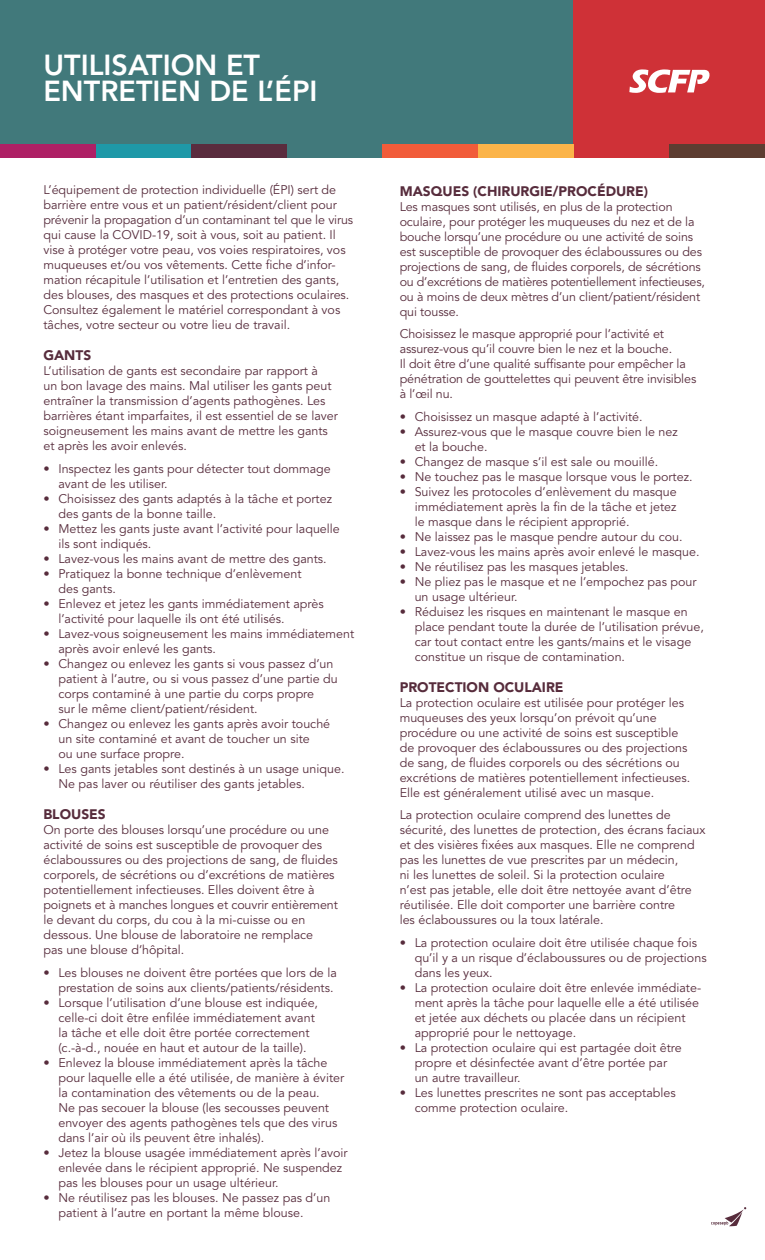
<style>
.page{position:relative;width:765px;height:1260px;background:#fff}
.page>*{position:absolute;margin:0;border:0;box-sizing:border-box;transform-origin:0 0}
.t1{font:800 28.75px/26.2px "Avenir";color:#fff}
.t2{font:900 13.75px "Avenir";color:#572c3c}
.t3{font:12.5px/15px "Avenir";color:#572c3c}
</style>
<div class="page">
<div style="left:0;top:0;width:574px;height:151px;background:#41797b"></div>
<div style="left:574px;top:0;width:191px;height:151px;background:#cf3137"></div>
<div style="left:0;top:144px;width:96px;height:14px;background:#ae2065"></div>
<div style="left:96px;top:144px;width:95px;height:14px;background:#1e99a8"></div>
<div style="left:191px;top:144px;width:96px;height:14px;background:#5a2c3e"></div>
<div style="left:287px;top:144px;width:96px;height:14px;background:#41797b"></div>
<div style="left:382px;top:144px;width:96px;height:14px;background:#f15c3a"></div>
<div style="left:478px;top:144px;width:96px;height:14px;background:#fbb449"></div>
<div style="left:574px;top:144px;width:96px;height:14px;background:#cf3137"></div>
<div style="left:669px;top:144px;width:96px;height:14px;background:#5d3d31"></div>
<svg style="left:711px;top:1207px;width:35px;height:19px"></svg>
<svg style="left:629px;top:69px;width:81px;height:24px"></svg>
<p class="t1" style="left:43px;top:52px;width:276px">UTILISATION ET<br>ENTRETIEN DE L’ÉPI</p>
<p class="t3" style="left:43px;top:183px;width:311px">L’équipement de protection individuelle (ÉPI) sert de barrière entre vous et un patient/résident/client pour prévenir la propagation d’un contaminant tel que le virus qui cause la COVID-19, soit à vous, soit au patient. Il vise à protéger votre peau, vos voies respiratoires, vos muqueuses et/ou vos vêtements. Cette fiche d’infor&shy;mation récapitule l’utilisation et l’entretien des gants, des blouses, des masques et des protections oculaires.<br>Consultez également le matériel correspondant à vos tâches, votre secteur ou votre lieu de travail.</p>
<p class="t2" style="left:43px;top:347px;width:49px">GANTS</p>
<p class="t3" style="left:43px;top:364px;width:296px">L’utilisation de gants est secondaire par rapport à<br>un bon lavage des mains. Mal utiliser les gants peut entraîner la transmission d’agents pathogènes. Les barrières étant imparfaites, il est essentiel de se laver soigneusement les mains avant de mettre les gants et après les avoir enlevés.</p>
<p class="t3" style="left:58px;top:462px;width:274px;text-indent:-15px">• Inspectez les gants pour détecter tout dommage avant de les utiliser.</p>
<p class="t3" style="left:58px;top:492px;width:275px;text-indent:-15px">• Choisissez des gants adaptés à la tâche et portez des gants de la bonne taille.</p>
<p class="t3" style="left:58px;top:522px;width:283px;text-indent:-15px">• Mettez les gants juste avant l’activité pour laquelle ils sont indiqués.</p>
<p class="t3" style="left:43px;top:552px;width:285px">• Lavez-vous les mains avant de mettre des gants.</p>
<p class="t3" style="left:58px;top:567px;width:245px;text-indent:-15px">• Pratiquez la bonne technique d’enlèvement des gants.</p>
<p class="t3" style="left:58px;top:597px;width:267px;text-indent:-15px">• Enlevez et jetez les gants immédiatement après l’activité pour laquelle ils ont été utilisés.</p>
<p class="t3" style="left:58px;top:627px;width:297px;text-indent:-15px">• Lavez-vous soigneusement les mains immédiatement après avoir enlevé les gants.</p>
<p class="t3" style="left:58px;top:657px;width:281px;text-indent:-15px">• Changez ou enlevez les gants si vous passez d’un patient à l’autre, ou si vous passez d’une partie du corps contaminé à une partie du corps propre<br>sur le même client/patient/résident.</p>
<p class="t3" style="left:58px;top:717px;width:273px;text-indent:-15px">• Changez ou enlevez les gants après avoir touché un site contaminé et avant de toucher un site<br>ou une surface propre.</p>
<p class="t3" style="left:58px;top:762px;width:288px;text-indent:-15px">• Les gants jetables sont destinés à un usage unique.<br>Ne pas laver ou réutiliser des gants jetables.</p>
<p class="t2" style="left:43px;top:806px;width:64px">BLOUSES</p>
<p class="t3" style="left:43px;top:823px;width:296px">On porte des blouses lorsqu’une procédure ou une activité de soins est susceptible de provoquer des éclaboussures ou des projections de sang, de fluides corporels, de sécrétions ou d’excrétions de matières potentiellement infectieuses. Elles doivent être à poignets et à manches longues et couvrir entièrement le devant du corps, du cou à la mi-cuisse ou en dessous. Une blouse de laboratoire ne remplace<br>pas une blouse d’hôpital.</p>
<p class="t3" style="left:43px;top:965px;width:295px;text-align:right">• Les blouses ne doivent être portées que lors de la prestation de soins aux clients/patients/résidents.</p>
<p class="t3" style="left:58px;top:995px;width:261px;text-indent:-15px">• Lorsque l’utilisation d’une blouse est indiquée, celle-ci doit être enfilée immédiatement avant la tâche et elle doit être portée correctement (c.-à-d., nouée en haut et autour de la taille).</p>
<p class="t3" style="left:58px;top:1055px;width:287px;text-indent:-15px">• Enlevez la blouse immédiatement après la tâche pour laquelle elle a été utilisée, de manière à éviter la contamination des vêtements ou de la peau.<br>Ne pas secouer la blouse (les secousses peuvent envoyer des agents pathogènes tels que des virus dans l’air où ils peuvent être inhalés).</p>
<p class="t3" style="left:58px;top:1145px;width:291px;text-indent:-15px">• Jetez la blouse usagée immédiatement après l’avoir enlevée dans le récipient approprié. Ne suspendez pas les blouses pour un usage ultérieur.</p>
<p class="t3" style="left:58px;top:1190px;width:274px;text-indent:-15px">• Ne réutilisez pas les blouses. Ne passez pas d’un patient à l’autre en portant la même blouse.</p>
<p class="t2" style="left:400px;top:182px;width:250px">MASQUES (CHIRURGIE/PROCÉDURE)</p>
<p class="t3" style="left:400px;top:199px;width:307px">Les masques sont utilisés, en plus de la protection oculaire, pour protéger les muqueuses du nez et de la bouche lorsqu’une procédure ou une activité de soins est susceptible de provoquer des éclaboussures ou des projections de sang, de fluides corporels, de sécrétions ou d’excrétions de matières potentiellement infectieuses, ou à moins de deux mètres d’un client/patient/résident qui tousse.</p>
<p class="t3" style="left:400px;top:327px;width:298px">Choisissez le masque approprié pour l’activité et assurez-vous qu’il couvre bien le nez et la bouche.<br>Il doit être d’une qualité suffisante pour empêcher la pénétration de gouttelettes qui peuvent être invisibles à l’œil nu.</p>
<p class="t3" style="left:400px;top:409px;width:245px">• Choisissez un masque adapté à l’activité.</p>
<p class="t3" style="left:415px;top:424px;width:265px;text-indent:-15px">• Assurez-vous que le masque couvre bien le nez et la bouche.</p>
<p class="t3" style="left:400px;top:454px;width:260px">• Changez de masque s’il est sale ou mouillé.</p>
<p class="t3" style="left:400px;top:469px;width:294px">• Ne touchez pas le masque lorsque vous le portez.</p>
<p class="t3" style="left:415px;top:484px;width:264px;text-align:justify;text-indent:-15px">• Suivez les protocoles d’enlèvement du masque immédiatement après la fin de la tâche et jetez le masque dans le récipient approprié.</p>
<p class="t3" style="left:400px;top:529px;width:284px">• Ne laissez pas le masque pendre autour du cou.</p>
<p class="t3" style="left:400px;top:544px;width:301px">• Lavez-vous les mains après avoir enlevé le masque.</p>
<p class="t3" style="left:400px;top:559px;width:230px">• Ne réutilisez pas les masques jetables.</p>
<p class="t3" style="left:415px;top:574px;width:284px;text-indent:-15px">• Ne pliez pas le masque et ne l’empochez pas pour un usage ultérieur.</p>
<p class="t3" style="left:415px;top:604px;width:291px;text-indent:-15px">• Réduisez les risques en maintenant le masque en place pendant toute la durée de l’utilisation prévue, car tout contact entre les gants/mains et le visage constitue un risque de contamination.</p>
<p class="t2" style="left:400px;top:679px;width:165px">PROTECTION OCULAIRE</p>
<p class="t3" style="left:400px;top:695px;width:292px">La protection oculaire est utilisée pour protéger les muqueuses des yeux lorsqu’on prévoit qu’une procédure ou une activité de soins est susceptible de provoquer des éclaboussures ou des projections de sang, de fluides corporels ou des sécrétions ou excrétions de matières potentiellement infectieuses.<br>Elle est généralement utilisé avec un masque.</p>
<p class="t3" style="left:400px;top:808px;width:307px">La protection oculaire comprend des lunettes de sécurité, des lunettes de protection, des écrans faciaux et des visières fixées aux masques. Elle ne comprend pas les lunettes de vue prescrites par un médecin,<br>ni les lunettes de soleil. Si la protection oculaire<br>n’est pas jetable, elle doit être nettoyée avant d’être réutilisée. Elle doit comporter une barrière contre<br>les éclaboussures ou la toux latérale.</p>
<p class="t3" style="left:415px;top:935px;width:293px;text-indent:-15px">• La protection oculaire doit être utilisée chaque fois qu’il y a un risque d’éclaboussures ou de projections dans les yeux.</p>
<p class="t3" style="left:415px;top:980px;width:288px;text-indent:-15px">• La protection oculaire doit être enlevée immédiate&shy;ment après la tâche pour laquelle elle a été utilisée et jetée aux déchets ou placée dans un récipient approprié pour le nettoyage.</p>
<p class="t3" style="left:415px;top:1040px;width:269px;text-indent:-15px">• La protection oculaire qui est partagée doit être propre et désinfectée avant d’être portée par un autre travailleur.</p>
<p class="t3" style="left:415px;top:1085px;width:263px;text-indent:-15px">• Les lunettes prescrites ne sont pas acceptables comme protection oculaire.</p>
</div>
